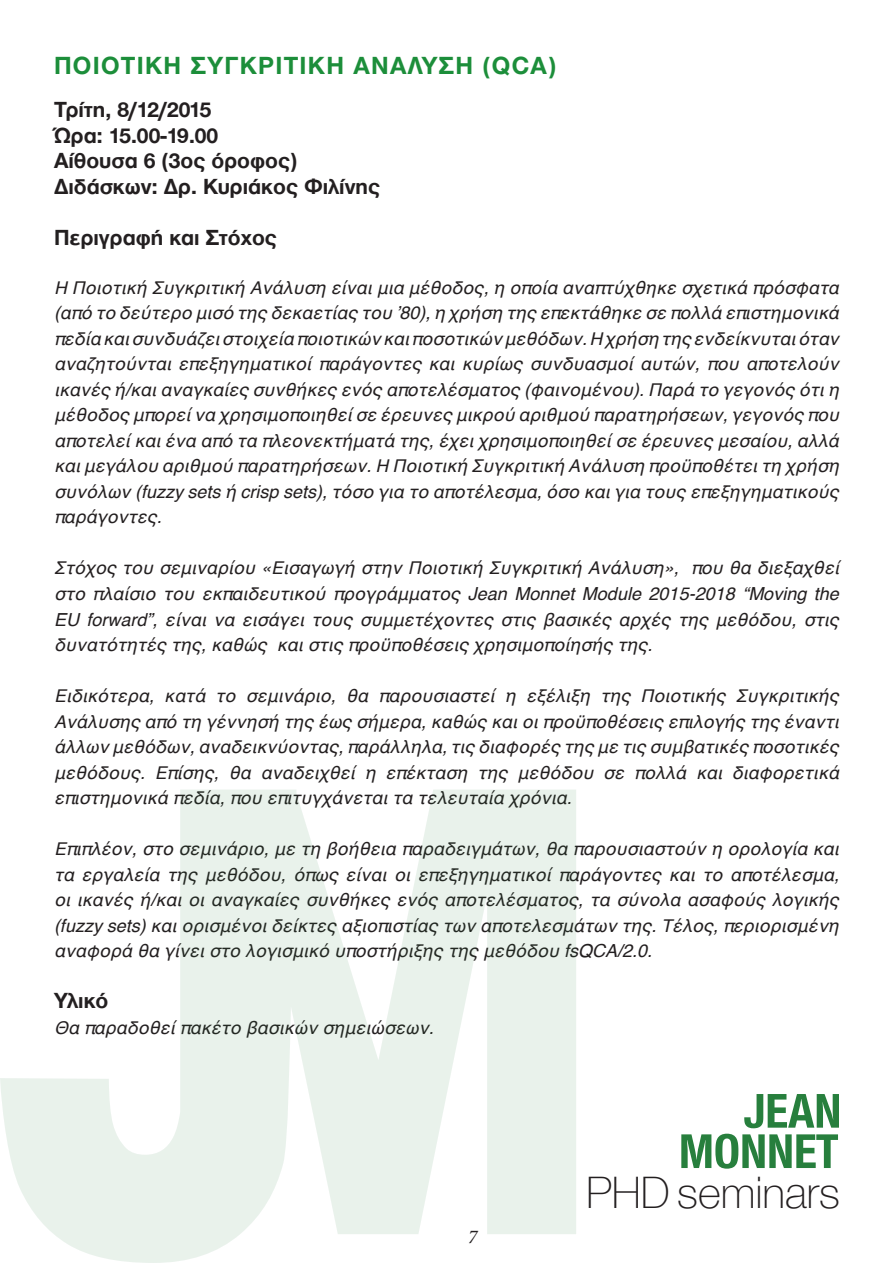
<style>
.page{position:relative;width:893px;height:1263px;background:#fff}
.page>*{position:absolute;margin:0;border:0;box-sizing:border-box;transform-origin:0 0}
.t1{font:700 condensed 50.55px/40.3px "Helvetica Neue Greek";color:#277f3d;text-align:right}
.t2{font:200 46.5px "Helvetica Neue Greek";color:#231f20}
.t3{font:700 25.5px "Helvetica Neue Greek";letter-spacing:.05em;color:#1c8e3a}
.t4{font:700 22.5px/25.5px "Helvetica Neue Greek";color:#231f20}
.t5{font:italic 19.5px "Minion Pro";color:#231f20}
.t6{font:italic 18px/25.5px "Helvetica";color:#231f20;text-align:justify}
</style>
<div class="page">
<svg style="left:0;top:790px;width:576px;height:473px;fill:#e9f2eb"></svg>
<h3 class="t3" style="left:54px;top:52px;width:504px">ΠΟΙΟΤΙΚΗ ΣΥΓΚΡΙΤΙΚΗ ΑΝΑΛΥΣΗ (QCA)</h3>
<p class="t4" style="left:54px;top:97px;width:327px">Τρίτη, 8/12/2015<br>Ώρα: 15.00-19.00<br>Αίθουσα 6 (3ος όροφος)<br>Διδάσκων: Δρ. Κυριάκος Φιλίνης</p>
<p class="t4" style="left:54px;top:225px;width:224px">Περιγραφή και Στόχος</p>
<p class="t6" style="left:54px;top:275px;width:786px">Η Ποιοτική Συγκριτική Ανάλυση είναι μια μέθοδος, η οποία αναπτύχθηκε σχετικά πρόσφατα (από το δεύτερο μισό της δεκαετίας του ’80), η χρήση της επεκτάθηκε σε πολλά επιστημονικά πεδία και συνδυάζει στοιχεία ποιοτικών και ποσοτικών μεθόδων. Η χρήση της ενδείκνυται όταν αναζητούνται επεξηγηματικοί παράγοντες και κυρίως συνδυασμοί αυτών, που αποτελούν ικανές ή/και αναγκαίες συνθήκες ενός αποτελέσματος (φαινομένου). Παρά το γεγονός ότι η μέθοδος μπορεί να χρησιμοποιηθεί σε έρευνες μικρού αριθμού παρατηρήσεων, γεγονός που αποτελεί και ένα από τα πλεονεκτήματά της, έχει χρησιμοποιηθεί σε έρευνες μεσαίου, αλλά και μεγάλου αριθμού παρατηρήσεων. Η Ποιοτική Συγκριτική Ανάλυση προϋποθέτει τη χρήση συνόλων (fuzzy sets ή crisp sets), τόσο για το αποτέλεσμα, όσο και για τους επεξηγηματικούς παράγοντες.</p>
<p class="t6" style="left:54px;top:556px;width:786px">Στόχος του σεμιναρίου «Εισαγωγή στην Ποιοτική Συγκριτική Ανάλυση», που θα διεξαχθεί στο πλαίσιο του εκπαιδευτικού προγράμματος Jean Monnet Module 2015-2018 “Moving the EU forward”, είναι να εισάγει τους συμμετέχοντες στις βασικές αρχές της μεθόδου, στις δυνατότητές της, καθώς και στις προϋποθέσεις χρησιμοποίησής της.</p>
<p class="t6" style="left:54px;top:683px;width:786px">Ειδικότερα, κατά το σεμινάριο, θα παρουσιαστεί η εξέλιξη της Ποιοτικής Συγκριτικής Ανάλυσης από τη γέννησή της έως σήμερα, καθώς και οι προϋποθέσεις επιλογής της έναντι άλλων μεθόδων, αναδεικνύοντας, παράλληλα, τις διαφορές της με τις συμβατικές ποσοτικές μεθόδους. Επίσης, θα αναδειχθεί η επέκταση της μεθόδου σε πολλά και διαφορετικά επιστημονικά πεδία, που επιτυγχάνεται τα τελευταία χρόνια.</p>
<p class="t6" style="left:54px;top:836px;width:786px">Επιπλέον, στο σεμινάριο, με τη βοήθεια παραδειγμάτων, θα παρουσιαστούν η ορολογία και τα εργαλεία της μεθόδου, όπως είναι οι επεξηγηματικοί παράγοντες και το αποτέλεσμα, οι ικανές ή/και οι αναγκαίες συνθήκες ενός αποτελέσματος, τα σύνολα ασαφούς λογικής (fuzzy sets) και ορισμένοι δείκτες αξιοπιστίας των αποτελεσμάτων της. Τέλος, περιορισμένη αναφορά θα γίνει στο λογισμικό υποστήριξης της μεθόδου fsQCA/2.0.</p>
<p class="t4" style="left:54px;top:988px;width:56px">Υλικό</p>
<p class="t6" style="left:54px;top:1015px;width:381px">Θα παραδοθεί πακέτο βασικών σημειώσεων.</p>
<p class="t5" style="left:468px;top:1224px;width:11px">7</p>
<h1 class="t1" style="left:679px;top:1091px;width:164px">JEAN<br>MONNET</h1>
<h2 class="t2" style="left:586px;top:1168px;width:255px">PHD seminars</h2>
</div>
